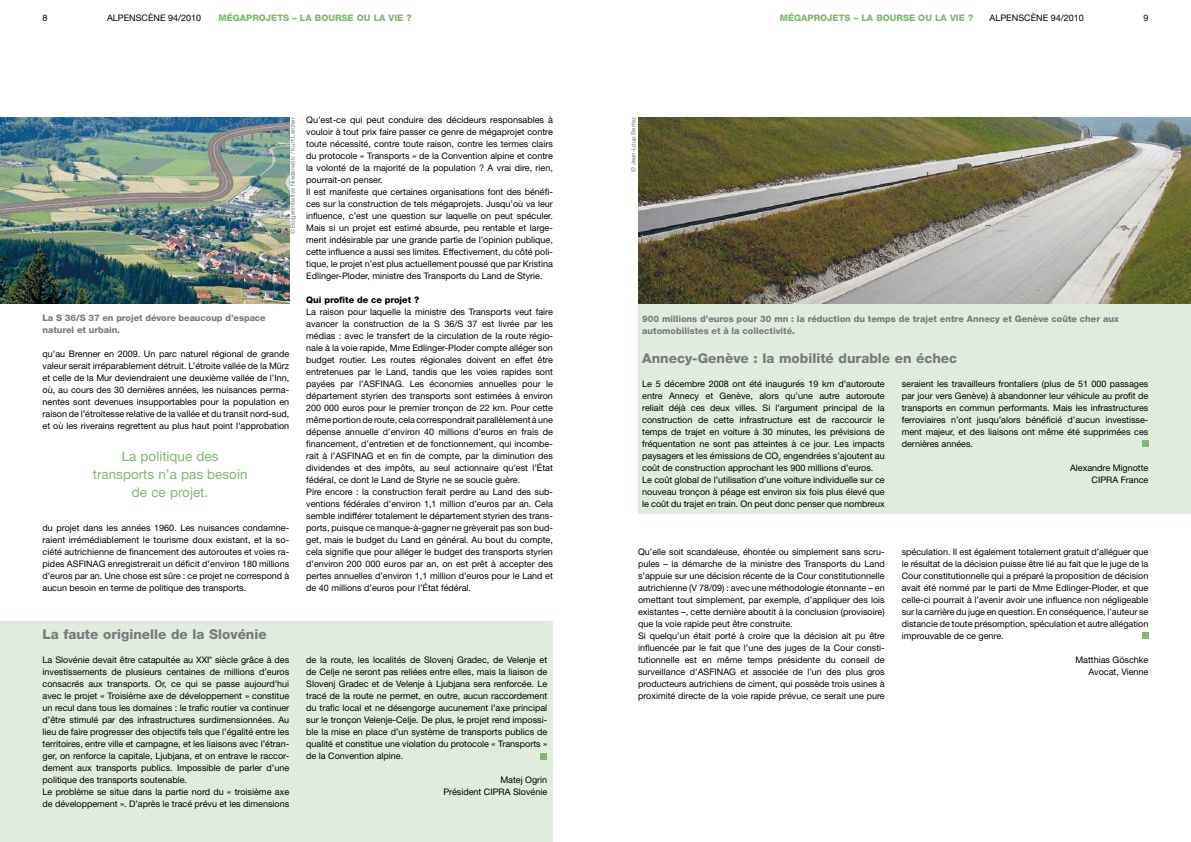
<style>
.page{position:relative;width:1191px;height:842px;background:#fff}
.page>*{position:absolute;margin:0;border:0;box-sizing:border-box;transform-origin:0 0}
.t1{font:800 13.5px "Helvetica Neue LT Pro";color:#7b7c7e}
.t2{font:13.5px/18px "Helvetica Neue LT Pro";color:#85b576;text-align:center}
.t3{font:9px/12px "Helvetica Neue LT Pro";color:#000}
.t4{font:800 9px/12px "Helvetica Neue LT Pro";color:#7b7c7e}
.t5{font:800 9px "Helvetica Neue LT Pro";color:#85b576}
.t6{font:6px "Helvetica Neue LT Pro";color:#7b7c7e}
.s1{font-weight:800}
</style>
<div class="page">
<div style="left:638px;top:159px;width:553px;height:354px;background:#e0ecdd"></div>
<img style="left:638px;top:117px;width:553px;height:186px">
<img style="left:0;top:117px;width:289px;height:186px">
<div style="left:0;top:621px;width:553px;height:221px;background:#e0ecdd"></div>
<div style="left:540px;top:753px;width:7px;height:6px;background:#85b576"></div>
<div style="left:1141px;top:633px;width:7px;height:6px;background:#85b576"></div>
<div style="left:1141px;top:441px;width:7px;height:6px;background:#85b576"></div>
<p class="t3" style="left:43px;top:12px;width:7px">8</p>
<p class="t3" style="left:107px;top:12px;width:96px">ALPENSCÈNE 94/2010</p>
<p class="t5" style="left:218px;top:13px;width:29px">Mégapro</p>
<p class="t5" style="left:266px;top:13px;width:13px">jets</p>
<p class="t5" style="left:292px;top:13px;width:50px">– la bourse</p>
<p class="t5" style="left:357px;top:13px;width:56px">ou la vie ?</p>
<p class="t5" style="left:780px;top:13px;width:29px">Mégapro</p>
<p class="t5" style="left:827px;top:13px;width:13px">jets</p>
<p class="t5" style="left:853px;top:13px;width:50px">– la bourse</p>
<p class="t5" style="left:918px;top:13px;width:56px">ou la vie ?</p>
<p class="t3" style="left:989px;top:12px;width:96px">ALPENSCÈNE 94/2010</p>
<p class="t3" style="left:1143px;top:12px;width:7px">9</p>
<p class="t6" style="left:289px;top:234px;width:119px;rotate:-90deg">© Bürgerinitiative Niederwölz / Kurt Lercher</p>
<p class="t4" style="left:43px;top:312px;width:225px">La S 36/S 37 en projet dévore beaucoup d’espace naturel et urbain.</p>
<p class="t3" style="left:43px;top:348px;width:248px;text-align:justify">qu’au Brenner en 2009. Un parc naturel régional de grande valeur serait irréparablement détruit. L’étroite vallée de la Mürz et celle de la Mur deviendraient une deuxième vallée de l’Inn, où, au cours des 30 dernières années, les nuisances perma&shy;nentes sont devenues insupportables pour la population en raison de l’étroitesse relative de la vallée et du transit nord-sud, et où les riverains regrettent au plus haut point l’approbation</p>
<p class="t2" style="left:93px;top:447px;width:156px">La politique des transports n’a pas besoin de ce projet.</p>
<p class="t3" style="left:43px;top:522px;width:248px;text-align:justify">du projet dans les années 1960. Les nuisances condamne&shy;raient irrémédiablement le tourisme doux existant, et la so&shy;ciété autrichienne de financement des autoroutes et voies ra&shy;pides ASFINAG enregistrerait un déficit d’environ 180 millions d’euros par an. Une chose est sûre : ce projet ne correspond à aucun besoin en terme de politique des transports.</p>
<p class="t3" style="left:306px;top:114px;width:248px">Qu’est-ce qui peut conduire des décideurs responsables à vouloir à tout prix faire passer ce genre de mégaprojet contre toute nécessité, contre toute raison, contre les termes clairs du protocole « Transports » de la Convention alpine et contre la volonté de la majorité de la population ? A vrai dire, rien, pourrait-on penser.<br>Il est manifeste que certaines organisations font des bénéfi&shy;ces sur la construction de tels mégaprojets. Jusqu’où va leur influence, c’est une question sur laquelle on peut spéculer.<br>Mais si un projet est estimé absurde, peu rentable et large&shy;ment indésirable par une grande partie de l’opinion publique, cette influence a aussi ses limites. Effectivement, du côté poli&shy;tique, le projet n’est plus actuellement poussé que par Kristina Edlinger-Ploder, ministre des Transports du Land de Styrie.</p>
<p class="t3" style="left:306px;top:294px;width:248px"><span class="s1">Qui profite de ce projet ?<br></span>La raison pour laquelle la ministre des Transports veut faire avancer la construction de la S 36/S 37 est livrée par les médias : avec le transfert de la circulation de la route régio&shy;nale à la voie rapide, Mme Edlinger-Ploder compte alléger son budget routier. Les routes régionales doivent en effet être entretenues par le Land, tandis que les voies rapides sont payées par l’ASFINAG. Les économies annuelles pour le département styrien des transports sont estimées à environ 200 000 euros pour le premier tronçon de 22 km. Pour cette même portion de route, cela correspondrait parallèlement à une dépense annuelle d’environ 40 millions d’euros en frais de financement, d’entretien et de fonctionnement, qui incombe&shy;rait à l’ASFINAG et en fin de compte, par la diminution des dividendes et des impôts, au seul actionnaire qu’est l’État fédéral, ce dont le Land de Styrie ne se soucie guère.<br>Pire encore : la construction ferait perdre au Land des sub&shy;ventions fédérales d’environ 1,1 million d’euros par an. Cela semble indifférer totalement le département styrien des trans&shy;ports, puisque ce manque-à-gagner ne grèverait pas son bud&shy;get, mais le budget du Land en général. Au bout du compte, cela signifie que pour alléger le budget des transports styrien d’environ 200 000 euros par an, on est prêt à accepter des pertes annuelles d’environ 1,1 million d’euros pour le Land et de 40 millions d’euros pour l’État fédéral.</p>
<p class="t1" style="left:43px;top:626px;width:226px">La faute originelle de la Slovénie</p>
<p class="t3" style="left:43px;top:654px;width:248px">La Slovénie devait être catapultée au XXI<sup>e</sup> siècle grâce à des investissements de plusieurs centaines de millions d’euros consacrés aux transports. Or, ce qui se passe aujourd’hui avec le projet « Troisième axe de développement » constitue un recul dans tous les domaines : le trafic routier va continuer d’être stimulé par des infrastructures surdimensionnées. Au lieu de faire progresser des objectifs tels que l’égalité entre les territoires, entre ville et campagne, et les liaisons avec l’étran&shy;ger, on renforce la capitale, Ljubjana, et on entrave le raccor&shy;dement aux transports publics. Impossible de parler d’une politique des transports soutenable.<br>Le problème se situe dans la partie nord du « troisième axe de développement ». D’après le tracé prévu et les dimensions</p>
<p class="t3" style="left:306px;top:654px;width:242px;text-align:justify">de la route, les localités de Slovenj Gradec, de Velenje et de Celje ne seront pas reliées entre elles, mais la liaison de Slovenj Gradec et de Velenje à Ljubjana sera renforcée. Le tracé de la route ne permet, en outre, aucun raccordement du trafic local et ne désengorge aucunement l’axe principal sur le tronçon Velenje-Celje. De plus, le projet rend impossi&shy;ble la mise en place d’un système de transports publics de qualité et constitue une violation du protocole « Transports » de la Convention alpine.</p>
<p class="t3" style="left:443px;top:774px;width:105px;text-align:right">Matej Ogrin<br>Président CIPRA Slovénie</p>
<p class="t6" style="left:629px;top:172px;width:56px;rotate:-90deg">© Jean-Loup Bertez</p>
<p class="t4" style="left:642px;top:312px;width:478px">900 millions d’euros pour 30 mn : la réduction du temps de trajet entre Annecy et Genève coûte cher aux automobilistes et à la collectivité.</p>
<p class="t1" style="left:642px;top:350px;width:316px">Annecy-Genève : la mobilité durable en échec</p>
<p class="t3" style="left:642px;top:378px;width:244px">Le 5 décembre 2008 ont été inaugurés 19 km d’autoroute entre Annecy et Genève, alors qu’une autre autoroute reliait déjà ces deux villes. Si l’argument principal de la construction de cette infrastructure est de raccourcir le temps de trajet en voiture à 30 minutes, les prévisions de fréquentation ne sont pas atteintes à ce jour. Les impacts paysagers et les émissions de CO<sub>2</sub> engendrées s’ajoutent au coût de construction approchant les 900 millions d’euros.<br>Le coût global de l’utilisation d’une voiture individuelle sur ce nouveau tronçon à péage est environ six fois plus élevé que le coût du trajet en train. On peut donc penser que nombreux</p>
<p class="t3" style="left:901px;top:378px;width:248px;text-align:justify">seraient les travailleurs frontaliers (plus de 51 000 passages par jour vers Genève) à abandonner leur véhicule au profit de transports en commun performants. Mais les infrastructures ferroviaires n’ont jusqu’alors bénéficié d’aucun investisse&shy;ment majeur, et des liaisons ont même été supprimées ces dernières années.</p>
<p class="t3" style="left:1070px;top:462px;width:80px;text-align:right">Alexandre Mignotte<br>CIPRA France</p>
<p class="t3" style="left:638px;top:546px;width:248px">Qu’elle soit scandaleuse, éhontée ou simplement sans scru&shy;pules – la démarche de la ministre des Transports du Land s’appuie sur une décision récente de la Cour constitutionnelle autrichienne (V 78/09) : avec une méthodologie étonnante – en omettant tout simplement, par exemple, d’appliquer des lois existantes –, cette dernière aboutit à la conclusion (provisoire) que la voie rapide peut être construite.<br>Si quelqu’un était porté à croire que la décision ait pu être influencée par le fait que l’une des juges de la Cour consti&shy;tutionnelle est en même temps présidente du conseil de surveillance d’ASFINAG et associée de l’un des plus gros producteurs autrichiens de ciment, qui possède trois usines à proximité directe de la voie rapide prévue, ce serait une pure</p>
<p class="t3" style="left:901px;top:546px;width:248px;text-align:justify">spéculation. Il est également totalement gratuit d’alléguer que le résultat de la décision puisse être lié au fait que le juge de la Cour constitutionnelle qui a préparé la proposition de décision avait été nommé par le parti de Mme Edlinger-Ploder, et que celle-ci pourrait à l’avenir avoir une influence non négligeable sur la carrière du juge en question. En conséquence, l’auteur se distancie de toute présomption, spéculation et autre allégation improuvable de ce genre.</p>
<p class="t3" style="left:1075px;top:654px;width:75px;text-align:right">Matthias Göschke<br>Avocat, Vienne</p>
</div>
